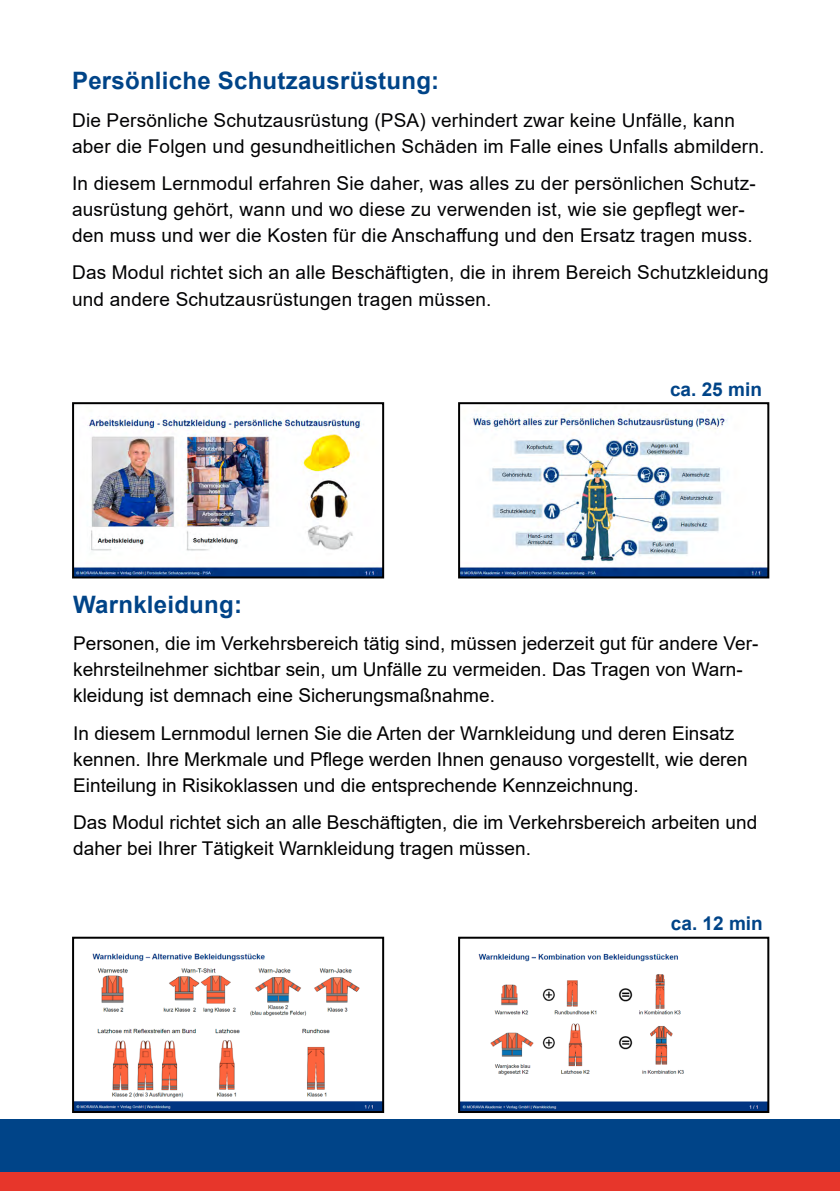
<style>
.page{position:relative;width:840px;height:1191px;background:#fff}
.page>*{position:absolute;margin:0;border:0;box-sizing:border-box;transform-origin:0 0}
.t1{font:700 24px "Arial";letter-spacing:.01em;color:#048}
.t2{font:19px/26px "Arial";color:#000}
.t3{font:19px/26px "Arial";letter-spacing:.01em;color:#020203}
.t4{font:700 19px "Arial";color:#048}
</style>
<div class="page">
<div style="left:0;top:1119px;width:839px;height:53px;background:#048"></div>
<div style="left:0;top:1172px;width:839px;height:19px;background:#e7362b"></div>
<img style="left:75px;top:416px;width:306px;height:159px">
<div style="left:72px;top:402px;width:312px;height:176px;border:2px solid #000"></div>
<img style="left:461px;top:414px;width:304px;height:161px">
<div style="left:458px;top:402px;width:310px;height:176px;border:2px solid #000"></div>
<img style="left:75px;top:953px;width:306px;height:157px">
<div style="left:72px;top:936px;width:312px;height:177px;border:2px solid #000"></div>
<img style="left:461px;top:953px;width:304px;height:157px">
<div style="left:458px;top:936px;width:310px;height:177px;border:2px solid #000"></div>
<p class="t1" style="left:72px;top:64px;width:368px">Persönliche Schutzausrüstung:</p>
<p class="t3" style="left:72px;top:107px;width:693px">Die Persönliche Schutzausrüstung (PSA) verhindert zwar keine Unfälle, kann aber die Folgen und gesundheitlichen Schäden im Falle eines Unfalls abmildern.</p>
<p class="t3" style="left:72px;top:170px;width:684px">In diesem Lernmodul erfahren Sie daher, was alles zu der persönlichen Schutz&shy;ausrüstung gehört, wann und wo diese zu verwenden ist, wie sie gepflegt wer&shy;den muss und wer die Kosten für die Anschaffung und den Ersatz tragen muss.</p>
<p class="t3" style="left:72px;top:260px;width:697px">Das Modul richtet sich an alle Beschäftigten, die in ihrem Bereich Schutzkleidung und andere Schutzausrüstungen tragen müssen.</p>
<p class="t4" style="left:669px;top:375px;width:93px">ca. 25 min</p>
<p class="t1" style="left:73px;top:587px;width:170px">Warnkleidung:</p>
<p class="t2" style="left:73px;top:630px;width:686px">Personen, die im Verkehrsbereich tätig sind, müssen jederzeit gut für andere Ver&shy;kehrsteilnehmer sichtbar sein, um Unfälle zu vermeiden. Das Tragen von Warn&shy;kleidung ist demnach eine Sicherungsmaßnahme.</p>
<p class="t2" style="left:73px;top:720px;width:675px">In diesem Lernmodul lernen Sie die Arten der Warnkleidung und deren Einsatz kennen. Ihre Merkmale und Pflege werden Ihnen genauso vorgestellt, wie deren<br>Einteilung in Risikoklassen und die entsprechende Kennzeichnung.</p>
<p class="t2" style="left:73px;top:809px;width:685px">Das Modul richtet sich an alle Beschäftigten, die im Verkehrsbereich arbeiten und daher bei Ihrer Tätigkeit Warnkleidung tragen müssen.</p>
<p class="t4" style="left:670px;top:910px;width:93px">ca. 12 min</p>
</div>
